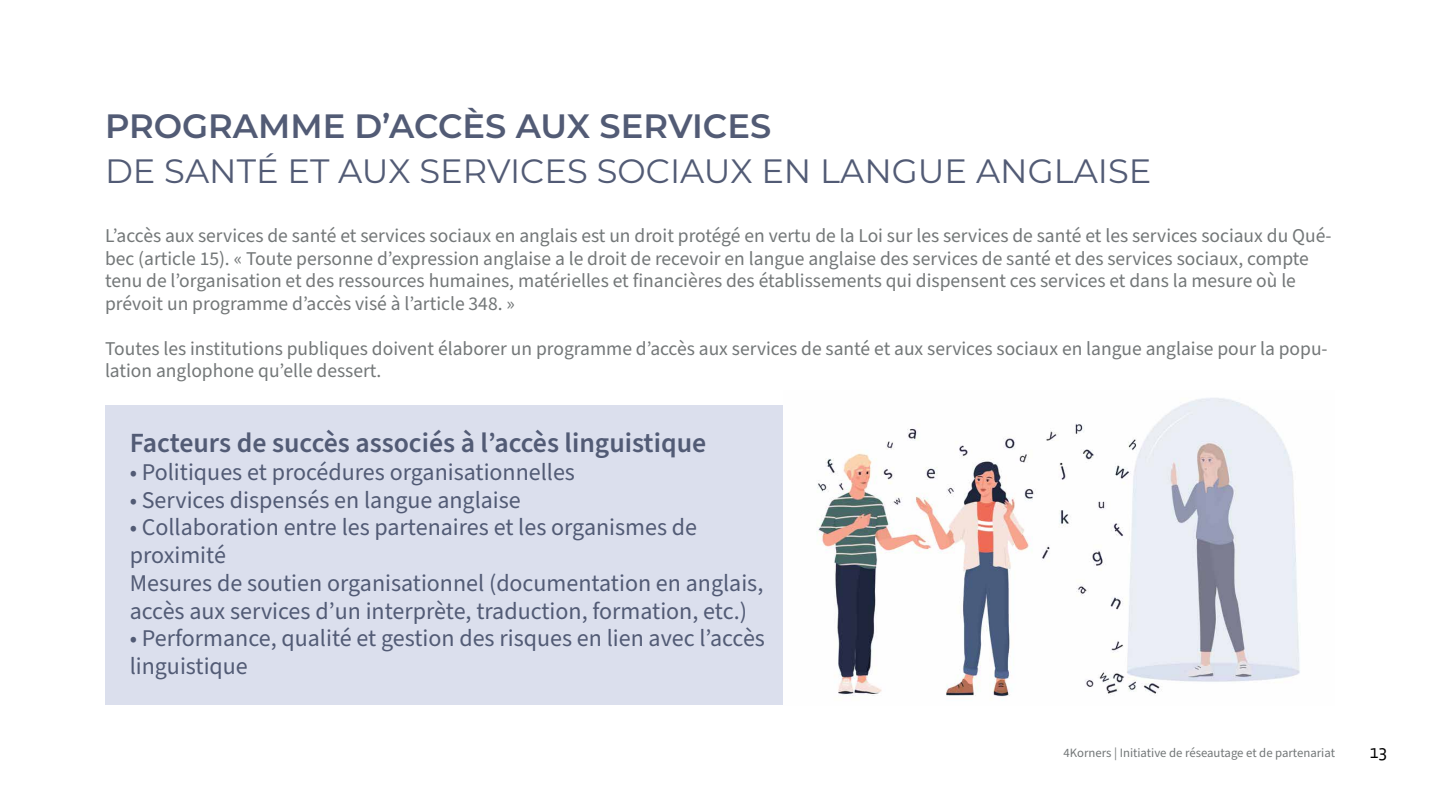
<style>
.page{position:relative;width:1440px;height:810px;background:#fff}
.page>*{position:absolute;margin:0;border:0;box-sizing:border-box;transform-origin:0 0}
.t1{font:33.75px "Montserrat";color:#525b75}
.t2{font:600 33.75px "Montserrat";color:#525b75}
.t3{font:600 27.75px "Source Sans Pro";color:#525b75}
.t4{font:24px/27.8px "Source Sans Pro";color:#525b75}
.t5{font:19.5px/22.5px "Source Sans Pro";color:#737778}
.t6{font:18px "Vista Sans OTCE";color:#000}
.t7{font:12.75px "Source Sans Pro";color:#737778}
</style>
<div class="page">
<div style="left:105px;top:405px;width:685px;height:300px;background:#dbdfed"></div>
<img style="left:783px;top:398px;width:517px;height:307px">
<h1 class="t2" style="left:105px;top:102px;width:668px">PROGRAMME D’ACCÈS AUX SERVICES</h1>
<h1 class="t1" style="left:105px;top:148px;width:1048px">DE SANTÉ ET AUX SERVICES SOCIAUX EN LANGUE ANGLAISE</h1>
<p class="t5" style="left:105px;top:225px;width:1228px">L’accès aux services de santé et services sociaux en anglais est un droit protégé en vertu de la Loi sur les services de santé et les services sociaux du Qué&shy;bec (article 15). « Toute personne d’expression anglaise a le droit de recevoir en langue anglaise des services de santé et des services sociaux, compte tenu de l’organisation et des ressources humaines, matérielles et financières des établissements qui dispensent ces services et dans la mesure où le prévoit un programme d’accès visé à l’article 348. »</p>
<p class="t5" style="left:105px;top:338px;width:1224px">Toutes les institutions publiques doivent élaborer un programme d’accès aux services de santé et aux services sociaux en langue anglaise pour la popu&shy;lation anglophone qu’elle dessert.</p>
<h2 class="t3" style="left:130px;top:424px;width:578px">Facteurs de succès associés à l’accès linguistique</h2>
<p class="t4" style="left:130px;top:459px;width:447px">• Politiques et procédures organisationnelles</p>
<p class="t4" style="left:130px;top:487px;width:393px">• Services dispensés en langue anglaise</p>
<p class="t4" style="left:130px;top:514px;width:635px">• Collaboration entre les partenaires et les organismes de proximité<br>Mesures de soutien organisationnel (documentation en anglais, accès aux services d’un interprète, traduction, formation, etc.)</p>
<p class="t4" style="left:130px;top:625px;width:637px">• Performance, qualité et gestion des risques en lien avec l’accès linguistique</p>
<p class="t7" style="left:1064px;top:745px;width:273px">4Korners | Initiative de réseautage et de partenariat</p>
<p class="t6" style="left:1370px;top:741px;width:19px">13</p>
</div>
